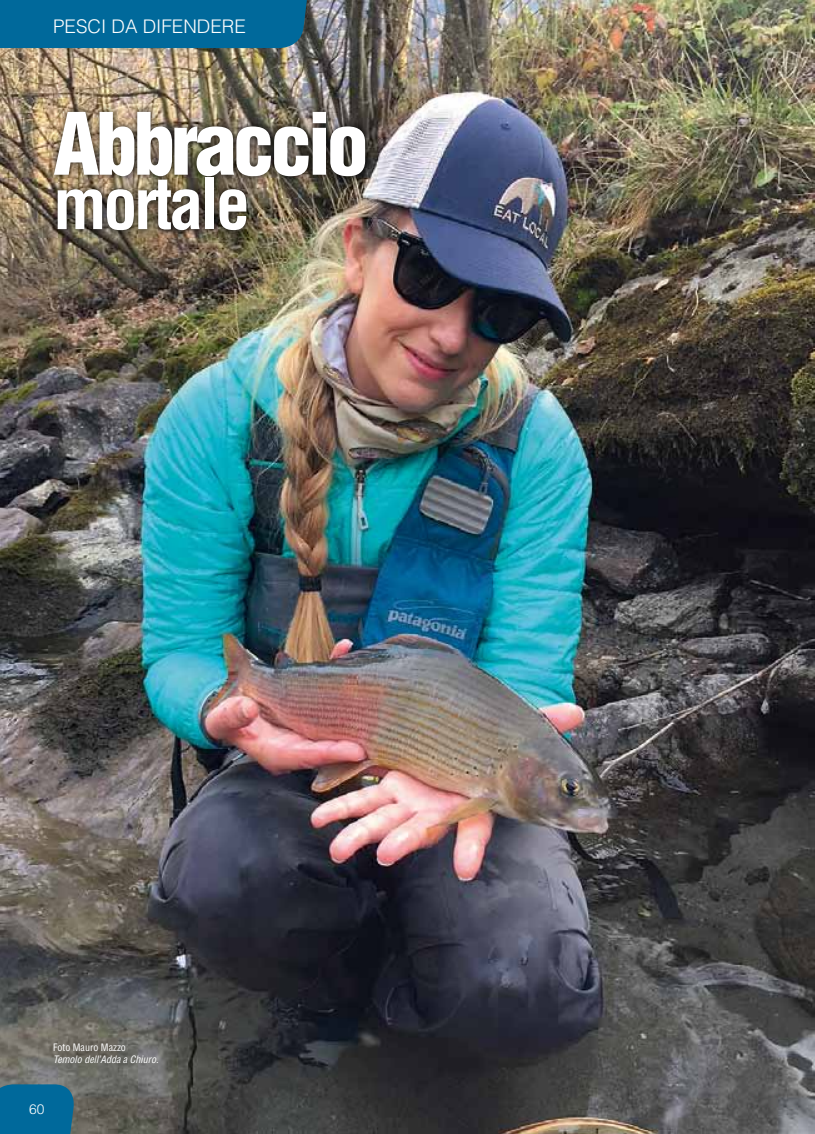
<style>
.page{position:relative;width:815px;height:1134px;background:#fff}
.page>*{position:absolute;margin:0;border:0;box-sizing:border-box;transform-origin:0 0}
.t1{font:900 condensed 83.75px "Helvetica LT Std";letter-spacing:-.05em;color:#fff}
.t2{font:700 condensed 68.75px "Helvetica LT Std";letter-spacing:-.05em;color:#fff}
.t3{font:300 18.75px "Helvetica LT Std";color:#fff}
.t4{font:300 13.75px "Helvetica LT Std";color:#fff}
.t5{font:italic condensed 10px "Helvetica LT Std";color:#fff}
.t6{font:condensed 10px "Helvetica LT Std";color:#fff}
</style>
<div class="page">
<img style="left:0;top:0;width:815px;height:1134px">
<svg style="left:0;top:1084px;width:76px;height:50px"></svg>
<div style="left:0;top:0;width:311px;height:48px;background:#00699b"></div>
<div style="left:45px;top:103px;width:326px;height:133px;background:#000;opacity:.75"></div>
<h3 class="t3" style="left:53px;top:14px;width:194px">PESCI DA DIFENDERE</h3>
<h1 class="t1" style="left:53px;top:91px;width:317px">Abbraccio</h1>
<h2 class="t2" style="left:53px;top:161px;width:199px">mortale</h2>
<p class="t6" style="left:53px;top:1041px;width:74px">Foto Mauro Mazzo</p>
<p class="t5" style="left:53px;top:1053px;width:107px">Temolo dell’Adda a Chiuro.</p>
<h3 class="t4" style="left:29px;top:1101px;width:17px">60</h3>
</div>
